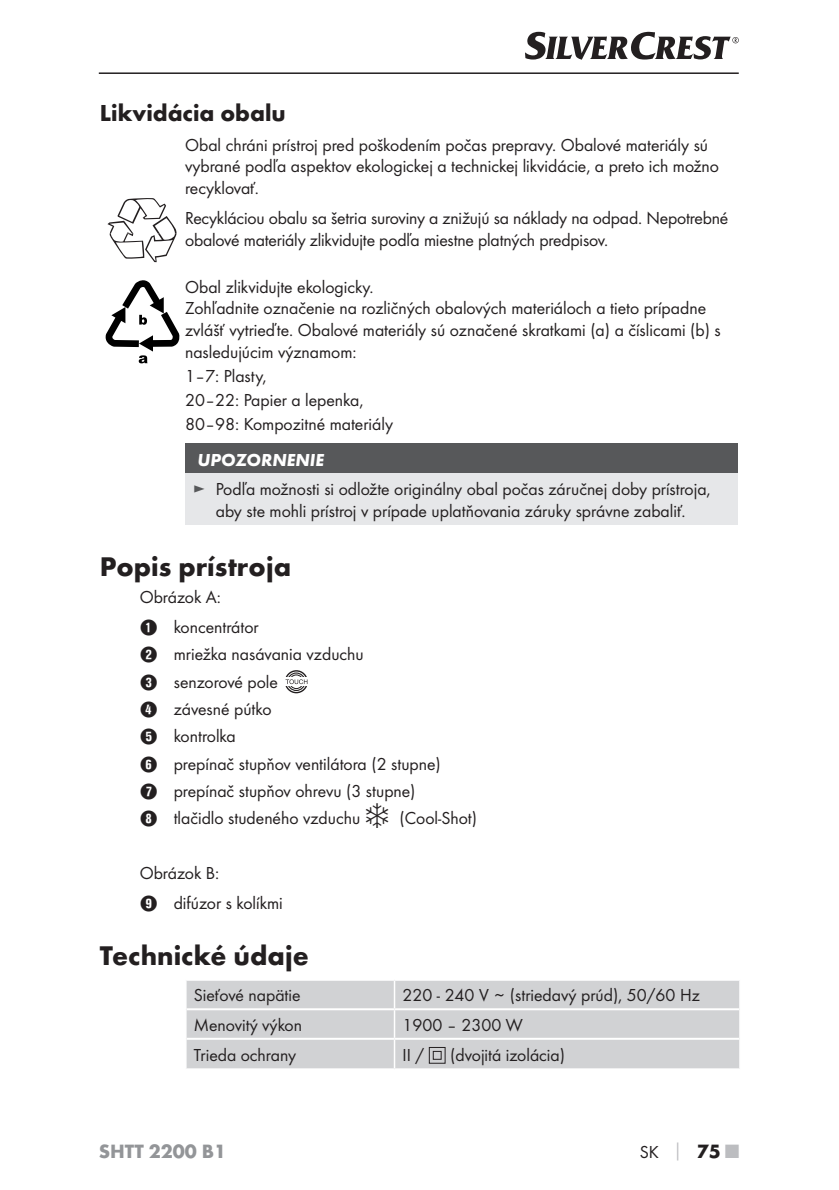
<style>
.page{position:relative;width:839px;height:1190px;background:#fff}
.page>*{position:absolute;margin:0;border:0;box-sizing:border-box;transform-origin:0 0}
.t1{font:700 28px "Futura";color:#231f20}
.t2{font:700 24px "Futura";color:#231f20}
.t3{font:700 20px "Futura";color:#939598}
.t4{font:18px/21.6px "Futura Boo";color:#231f20}
.t5{font:italic 700 18px "Futura";color:#fff}
.s1{color:#57585a}
.s2{font-family:"Hako PI Nummern"}
.s3{font-family:"Futura";font-weight:700;color:#bcbdc0}
.s4{font-family:"Futura";font-weight:700;font-size:20px}
.s5{font-family:"Futura";font-weight:700;font-size:20px;color:#bcbdc0}
</style>
<div class="page">
<hr style="left:99px;top:72px;width:639px;height:2px;background:#231f20">
<svg style="left:525px;top:32px;width:213px;height:28px"></svg>
<svg style="left:105px;top:280px;width:74px;height:83px"></svg>
<div style="left:185px;top:443px;width:551px;height:30px;background:#57585a"></div>
<div style="left:185px;top:473px;width:551px;height:51px;background:#e6e7e9"></div>
<div style="left:284px;top:670px;width:24px;height:23px;border:1px solid #231f20;border-radius:50%"></div>
<div style="left:287px;top:672px;width:18px;height:19px;border:1px solid #231f20;border-radius:50%"></div>
<div style="left:289px;top:674px;width:14px;height:15px;border:1px solid #231f20;border-radius:50%"></div>
<div style="left:283px;top:677px;width:26px;height:9px;background:#fff"></div>
<svg style="left:285px;top:679px;width:22px;height:5px"></svg>
<div style="left:186px;top:980px;width:552px;height:88px;background:#d1d2d4"></div>
<hr style="left:186px;top:1008px;width:208px;height:2px;background:#fff">
<hr style="left:394px;top:1008px;width:344px;height:2px;background:#fff">
<hr style="left:186px;top:1037px;width:208px;height:2px;background:#fff">
<hr style="left:394px;top:1037px;width:344px;height:2px;background:#fff">
<hr style="left:393px;top:980px;width:2px;height:28px;background:#fff">
<hr style="left:393px;top:1010px;width:2px;height:27px;background:#fff">
<hr style="left:393px;top:1039px;width:2px;height:29px;background:#fff">
<svg style="left:428px;top:1046px;width:17px;height:17px"></svg>
<svg style="left:107px;top:198px;width:69px;height:64px"></svg>
<h2 class="t2" style="left:100px;top:98px;width:187px">Likvidácia obalu</h2>
<p class="t4" style="left:185px;top:134px;width:535px">Obal chráni prístroj pred poškodením počas prepravy. Obalové materiály sú vybrané podľa aspektov ekologickej a technickej likvidácie, a preto ich možno recyklovať.</p>
<p class="t4" style="left:185px;top:207px;width:544px">Recykláciou obalu sa šetria suroviny a znižujú sa náklady na odpad. Nepotrebné obalové materiály zlikvidujte podľa miestne platných predpisov.</p>
<p class="t4" style="left:185px;top:276px;width:537px">Obal zlikvidujte ekologicky.<br>Zohľadnite označenie na rozličných obalových materiáloch a tieto prípadne zvlášť vytrieďte. Obalové materiály sú označené skratkami (a) a číslicami (b) s nasledujúcim významom:</p>
<p class="t4" style="left:185px;top:363px;width:209px;line-height:24px">1–7: Plasty,<br>20–22: Papier a lepenka,<br>80–98: Kompozitné materiály</p>
<p class="t5" style="left:197px;top:448px;width:128px">UPOZORNENIE</p>
<p class="t4" style="left:193px;top:478px;width:519px;text-align:center"><span class="s1">►</span> Podľa možnosti si odložte originálny obal počas záručnej doby prístroja, aby ste mohli prístroj v prípade uplatňovania záruky správne zabaliť.</p>
<h1 class="t1" style="left:100px;top:549px;width:192px">Popis prístroja</h1>
<p class="t4" style="left:140px;top:582px;width:120px;line-height:30px">Obrázok A:<br><span class="s2">1</span> koncentrátor</p>
<p class="t4" style="left:140px;top:640px;width:339px;line-height:27.2px"><span class="s2">2</span> mriežka nasávania vzduchu<br><span class="s2">3</span> senzorové pole<br><span class="s2">4</span> závesné pútko<br><span class="s2">5</span> kontrolka<br><span class="s2">6</span> prepínač stupňov ventilátora (2 stupne)<br><span class="s2">7</span> prepínač stupňov ohrevu (3 stupne)<br><span class="s2">8</span> tlačidlo studeného vzduchu (Cool-Shot)</p>
<p class="t4" style="left:140px;top:857px;width:145px;line-height:30px">Obrázok B:<br><span class="s2">9</span> difúzor s kolíkmi</p>
<h1 class="t1" style="left:100px;top:938px;width:210px">Technické údaje</h1>
<p class="t4" style="left:194px;top:984px;width:108px">Sieťové napätie</p>
<p class="t4" style="left:402px;top:984px;width:298px">220 - 240 V ~ (striedavý prúd), 50/60 Hz</p>
<p class="t4" style="left:194px;top:1013px;width:110px">Menovitý výkon</p>
<p class="t4" style="left:402px;top:1013px;width:122px">1900 – 2300 W</p>
<p class="t4" style="left:194px;top:1043px;width:104px">Trieda ochrany</p>
<p class="t4" style="left:402px;top:1044px;width:23px">II /</p>
<p class="t4" style="left:450px;top:1044px;width:116px">(dvojitá izolácia)</p>
<p class="t3" style="left:99px;top:1138px;width:129px">SHTT 2200 B1</p>
<p class="t4" style="left:639px;top:1140px;width:100px">SK <span class="s3">│</span> <span class="s4">75</span> <span class="s5">■</span></p>
</div>
